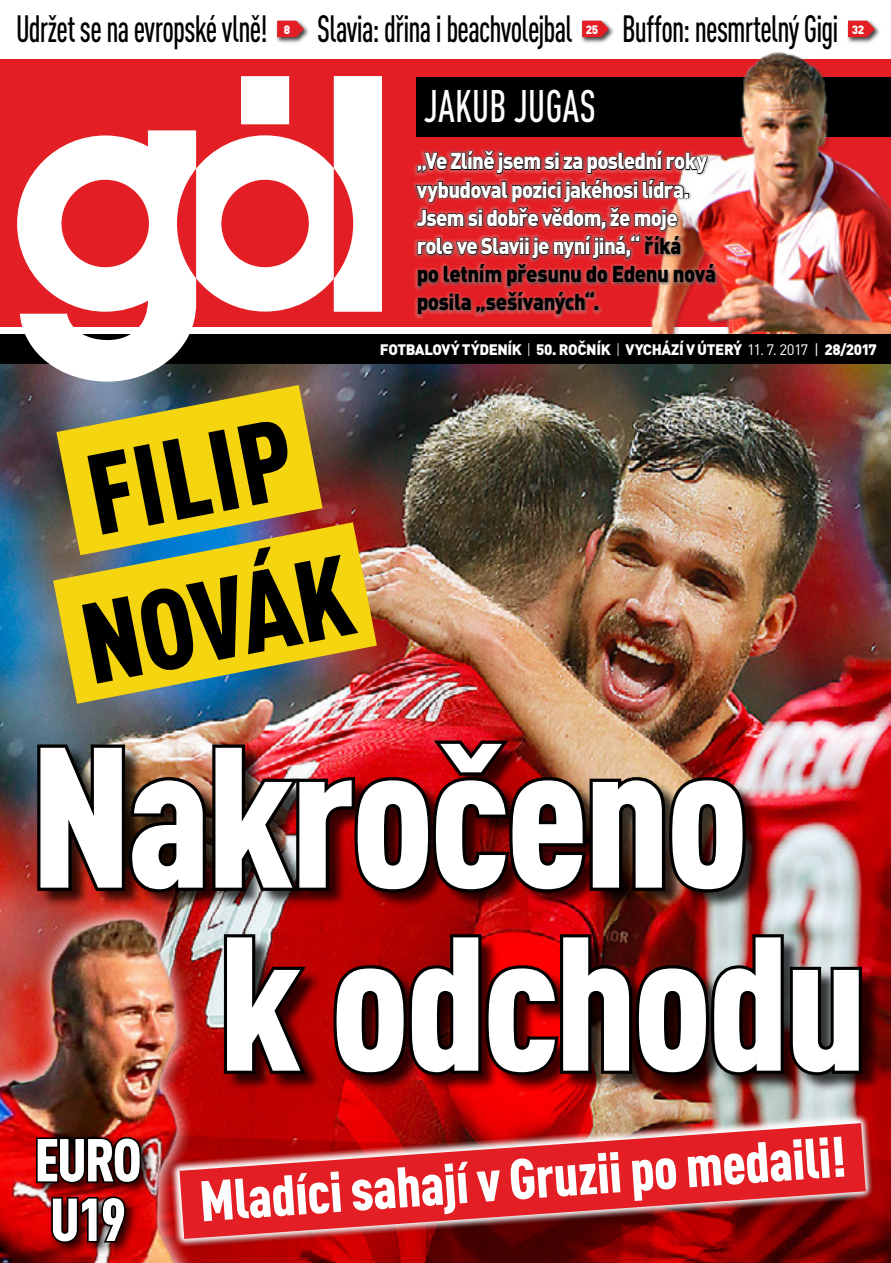
<style>
.page{position:relative;width:891px;height:1263px;background:#fff}
.page>*{position:absolute;margin:0;border:0;box-sizing:border-box;transform-origin:0 0}
.t1{font:900 condensed 196.5px "DIN Pro";letter-spacing:-.02em;color:#fff}
.t2{font:900 condensed 187.2px "DIN Pro";letter-spacing:-.02em;color:#fff}
.t3{font:900 condensed 112.5px/145.2px "DIN Pro";color:#000}
.t4{font:900 condensed 59.55px/59.6px "DIN Pro";letter-spacing:-.035em;color:#fff}
.t5{font:900 condensed 56.25px "DIN Pro";color:#fff}
.t6{font:500 condensed 45px "DIN Pro";letter-spacing:.01em;color:#fff;scale:.85 1}
.t7{font:500 condensed 37.5px "DIN Pro";letter-spacing:-.02em;color:#000;scale:.82 1}
.t8{font:900 22.65px/28.2px "DIN Pro";letter-spacing:-.035em;color:#fff;scale:.9 1}
.t9{font:900 15px "DIN Pro";letter-spacing:-.03em;color:#fff}
.t10{font:900 12px "DIN Pro";color:#fff}
.s1{color:#000}
.s2{font-weight:300}
.s3{font-weight:400}
</style>
<div class="page">
<img style="left:0;top:364px;width:891px;height:720px">
<div style="left:0;top:60px;width:891px;height:267px;background:#e31f25"></div>
<div style="left:417px;top:77px;width:474px;height:59px;background:#000"></div>
<img style="left:606px;top:52px;width:285px;height:282px">
<div style="left:40px;top:743px;width:724px;height:165px;background:#000;opacity:.75"></div>
<img style="left:34px;top:735px;width:717px;height:162px">
<div style="left:227px;top:937px;width:654px;height:155px;background:#000;opacity:.75"></div>
<svg style="left:294px;top:931px;width:18px;height:148px;background:#8b0000"></svg>
<svg style="left:328px;top:931px;width:537px;height:148px;background:#4f1615"></svg>
<div style="left:0;top:334px;width:891px;height:30px;background:#000"></div>
<svg style="left:17px;top:76px;width:365px;height:223px;fill:#fff"></svg>
<div style="left:276px;top:20px;width:35px;height:24px;background:#000;opacity:.75"></div>
<svg style="left:277px;top:21px;width:27px;height:16px"></svg>
<div style="left:581px;top:20px;width:35px;height:24px;background:#000;opacity:.75"></div>
<svg style="left:582px;top:21px;width:27px;height:16px"></svg>
<div style="left:847px;top:20px;width:35px;height:24px;background:#000;opacity:.75"></div>
<svg style="left:848px;top:21px;width:27px;height:16px"></svg>
<svg style="left:0;top:299px;width:458px;height:138px"></svg>
<img style="left:0;top:437px;width:512px;height:352px">
<div style="left:412px;top:148px;width:306px;height:171px;background:#fff;opacity:.4"></div>
<img style="left:416px;top:151px;width:292px;height:108px">
<div style="left:0;top:903px;width:216px;height:360px;background:#fff;opacity:.9"></div>
<img style="left:0;top:913px;width:294px;height:350px">
<div style="left:34px;top:1134px;width:120px;height:121px;background:#000;opacity:.8"></div>
<svg style="left:34px;top:1135px;width:75px;height:51px;background:#330201"></svg>
<svg style="left:50px;top:1195px;width:59px;height:50px;background:#4c0e0e"></svg>
<img style="left:109px;top:1084px;width:782px;height:179px">
<h3 class="t7" style="left:16px;top:1px;width:308px">Udržet se na evropské vlně!</h3>
<p class="t10" style="left:284px;top:21px;width:8px">8</p>
<h3 class="t7" style="left:317px;top:1px;width:313px">Slavia: dřina i beachvolejbal</h3>
<p class="t10" style="left:586px;top:21px;width:14px">25</p>
<h3 class="t7" style="left:622px;top:1px;width:265px">Buffon: nesmrtelný Gigi</h3>
<p class="t10" style="left:852px;top:21px;width:14px">32</p>
<h3 class="t6" style="left:424px;top:73px;width:204px">JAKUB JUGAS</h3>
<p class="t8" style="left:417px;top:146px;width:334px">„Ve Zlíně jsem si za poslední roky vybudoval pozici jakéhosi lídra.<br>Jsem si dobře vědom, že moje role ve Slavii je nyní jiná, “ <span class="s1">říká<br>po letním přesunu do Edenu nová posila „sešívaných“.</span></p>
<p class="t9" style="left:380px;top:339px;width:498px">FOTBALOVÝ TÝDENÍK <span class="s2">|</span> 50. ROČNÍK <span class="s2">|</span> VYCHÁZÍ V ÚTERÝ <span class="s3">11. 7. 2017 |</span> 28/2017</p>
<h3 class="t3" style="left:42px;top:430px;width:274px;rotate:-11deg">FILIP<br>NOVÁK</h3>
<h1 class="t1" style="left:30px;top:695px;width:720px">Nakročeno</h1>
<h2 class="t2" style="left:218px;top:887px;width:650px">k odchodu</h2>
<h3 class="t4" style="left:34px;top:1130px;width:109px">EURO<br>U19</h3>
<h3 class="t5" style="left:197px;top:1167px;width:649px;rotate:-4deg">Mladíci sahají v Gruzii po medaili!</h3>
</div>
